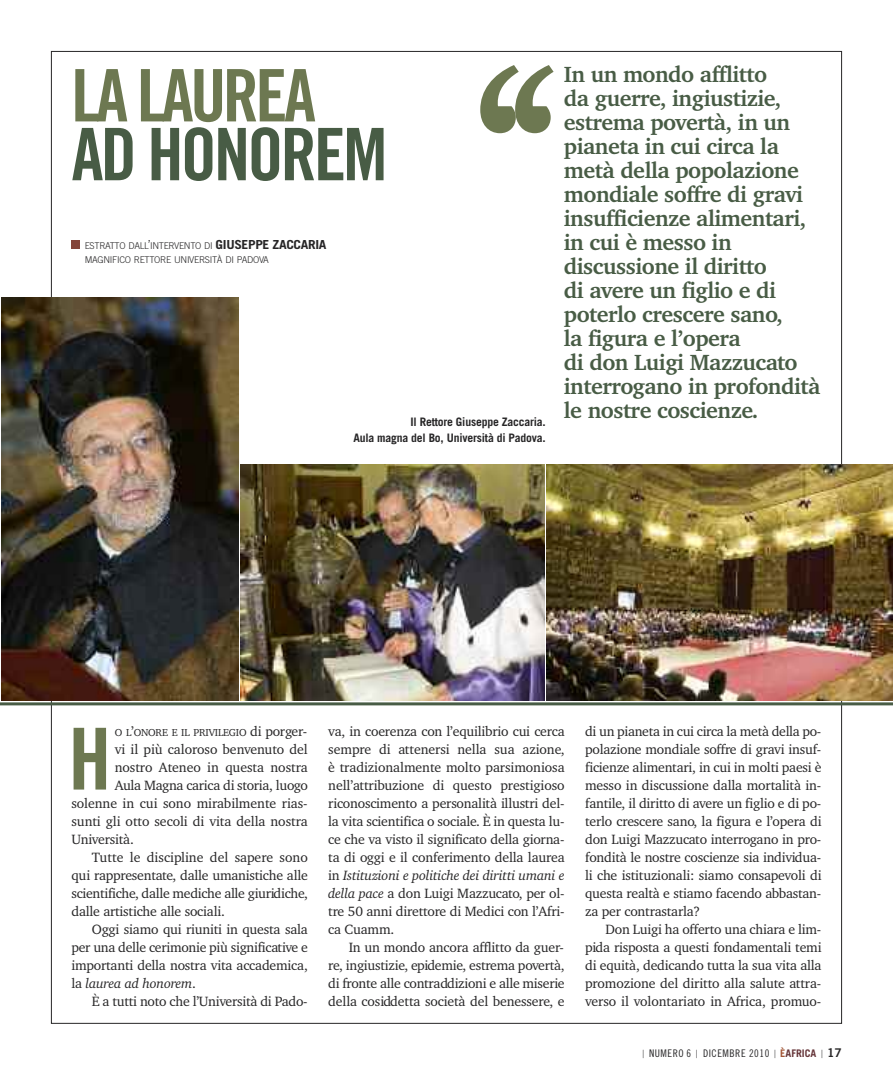
<style>
.page{position:relative;width:893px;height:1085px;background:#fff}
.page>*{position:absolute;margin:0;border:0;box-sizing:border-box;transform-origin:0 0}
.t1{font:700 225px "Charter BT Pro";color:#6d7851}
.t2{font:85.5px "Trade Gothic Bold Cond Twenty";color:#6d7851}
.t3{font:72.45px "Trade Gothic Bold Cond Twenty";letter-spacing:-.04em;color:#485c45}
.t4{font:72.45px "Trade Gothic Bold Cond Twenty";letter-spacing:-.05em;color:#6d7851}
.t5{font:700 22.5px/24px "Charter BT Pro";letter-spacing:-.02em;color:#485c45}
.t6{font:13.8px/18px "Charter BT Pro";letter-spacing:-.015em;color:#272627;text-align:justify}
.t7{font:italic 13.8px "Charter BT Pro";letter-spacing:-.015em;color:#272627}
.t8{font:700 11.7px/16.5px "Trade Gothic";letter-spacing:-.015em;color:#272627;text-align:right}
.t9{font:10.5px "Trade Gothic Cond Eighteen";letter-spacing:.05em;color:#272627}
.t10{font:10.35px "Charter BT Pro";letter-spacing:-.02em;color:#272627}
.t11{font:300 9.3px/13.5px "Trade Gothic";letter-spacing:-.035em;color:#272627}
.s1{font-size:12.45px}
.s2{font-weight:700;font-size:12.45px}
.s3{font-size:13.8px}
.s4{font-style:normal}
.s5{font-style:italic}
.s6{font-family:"Trade Gothic";font-weight:300;font-size:11.25px}
.s7{font-family:"Trade Gothic";font-weight:700;color:#a35737}
.s8{font-family:"Trade Gothic";font-weight:700;color:#66363a}
.s9{font-family:"Trade Gothic Bold Two";font-size:12px}
</style>
<div class="page">
<img style="left:2px;top:297px;width:237px;height:403px">
<img style="left:240px;top:464px;width:305px;height:236px">
<img style="left:546px;top:464px;width:347px;height:236px">
<div style="left:71px;top:240px;width:9px;height:9px;background:#83453a"></div>
<hr style="left:0;top:702px;width:893px;height:3px;background:#485c45">
<h3 class="t4" style="left:71px;top:69px;width:246px">LA LAUREA</h3>
<h3 class="t3" style="left:71px;top:128px;width:318px">AD HONOREM</h3>
<p class="t11" style="left:85px;top:240px;width:243px">ESTRATTO DALL<span class="s1">’</span>INTERVENTO DI <span class="s2">GIUSEPPE ZACCARIA<br></span>MAGNIFICO RETTORE UNIVERSITÀ DI PADOVA</p>
<h1 class="t1" style="left:469px;top:71px;width:94px">‘‘</h1>
<p class="t8" style="left:353px;top:414px;width:194px">Il Rettore Giuseppe Zaccaria.<br>Aula magna del Bo, Università di Padova.</p>
<p class="t5" style="left:564px;top:65px;width:258px">In un mondo afflitto<br>da guerre, ingiustizie, estrema povertà, in un pianeta in cui circa la metà della popolazione mondiale soffre di gravi insufficienze alimentari, in cui è messo in discussione il diritto<br>di avere un figlio e di poterlo crescere sano,<br>la figura e l’opera<br>di don Luigi Mazzucato interrogano in profondità le nostre coscienze.</p>
<p class="t10" style="left:115px;top:728px;width:194px">O L<span class="s3">’</span>ONORE E IL PRIVILEGIO <span class="s3">di porger-</span></p>
<p class="t6" style="left:115px;top:741px;width:195px">vi il più caloroso benvenuto del</p>
<p class="t6" style="left:115px;top:759px;width:195px">nostro Ateneo in questa nostra</p>
<p class="t6" style="left:115px;top:777px;width:195px">Aula Magna carica di storia, luogo</p>
<p class="t6" style="left:71px;top:795px;width:238px">solenne in cui sono mirabilmente rias-</p>
<p class="t6" style="left:71px;top:813px;width:238px">sunti gli otto secoli di vita della nostra</p>
<p class="t6" style="left:71px;top:831px;width:64px">Università.</p>
<p class="t6" style="left:92px;top:849px;width:217px">Tutte le discipline del sapere sono</p>
<p class="t6" style="left:71px;top:867px;width:238px">qui rappresentate, dalle umanistiche alle</p>
<p class="t6" style="left:71px;top:885px;width:238px">scientifiche, dalle mediche alle giuridiche,</p>
<p class="t6" style="left:71px;top:903px;width:155px">dalle artistiche alle sociali.</p>
<p class="t6" style="left:92px;top:921px;width:218px">Oggi siamo qui riuniti in questa sala</p>
<p class="t6" style="left:71px;top:939px;width:238px">per una delle cerimonie più significative e</p>
<p class="t6" style="left:71px;top:957px;width:238px">importanti della nostra vita accademica,</p>
<p class="t7" style="left:71px;top:978px;width:126px"><span class="s4">la</span> laurea ad honorem<span class="s4">.</span></p>
<p class="t6" style="left:92px;top:993px;width:217px">È a tutti noto che l’Università di Pado-</p>
<h2 class="t2" style="left:68px;top:727px;width:44px">H</h2>
<p class="t6" style="left:328px;top:723px;width:238px">va, in coerenza con l’equilibrio cui cerca sempre di attenersi nella sua azione, è tradizionalmente molto parsimoniosa nell’attribuzione di questo prestigioso riconoscimento a personalità illustri del&shy;la vita scientifica o sociale. È in questa lu&shy;ce che va visto il significato della giorna&shy;ta di oggi e il conferimento della laurea in <span class="s5">Istituzioni e politiche dei diritti umani e della pace</span> a don Luigi Mazzucato, per ol&shy;tre 50 anni direttore di Medici con l’Afri&shy;ca Cuamm.</p>
<p class="t6" style="left:328px;top:939px;width:238px;text-indent:20px">In un mondo ancora afflitto da guer&shy;re, ingiustizie, epidemie, estrema povertà, di fronte alle contraddizioni e alle miserie della cosiddetta società del benessere, e</p>
<p class="t6" style="left:585px;top:723px;width:238px">di un pianeta in cui circa la metà della po&shy;polazione mondiale soffre di gravi insuf&shy;ficienze alimentari, in cui in molti paesi è messo in discussione dalla mortalità in&shy;fantile, il diritto di avere un figlio e di po&shy;terlo crescere sano, la figura e l’opera di don Luigi Mazzucato interrogano in pro&shy;fondità le nostre coscienze sia individua&shy;li che istituzionali: siamo consapevoli di questa realtà e stiamo facendo abbastan&shy;za per contrastarla?</p>
<p class="t6" style="left:585px;top:921px;width:238px;text-indent:20px">Don Luigi ha offerto una chiara e lim&shy;pida risposta a questi fondamentali temi di equità, dedicando tutta la sua vita alla promozione del diritto alla salute attra&shy;verso il volontariato in Africa, promuo-</p>
<p class="t9" style="left:642px;top:1049px;width:201px"><span class="s6">|</span> NUMERO 6 <span class="s6">|</span> DICEMBRE 2010 <span class="s6">|</span> <span class="s7">È</span><span class="s8">AFRICA</span> <span class="s6">|</span> <span class="s9">17</span></p>
</div>
